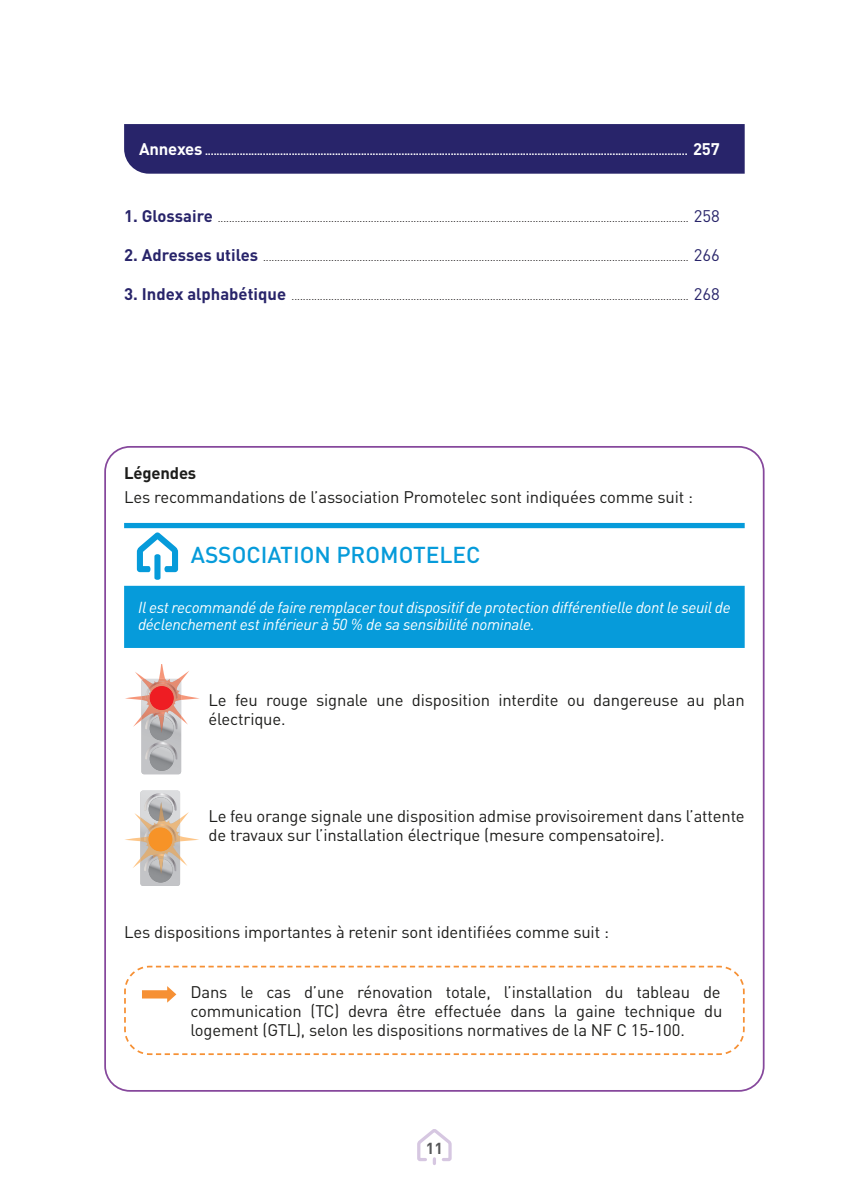
<style>
.page{position:relative;width:844px;height:1191px;background:#fff}
.page>*{position:absolute;margin:0;border:0;box-sizing:border-box;transform-origin:0 0}
.t1{font:500 22.75px "DIN";color:#069bda}
.TEXTE_COURANT{font:16.62px/19.2px "DIN";letter-spacing:-.01em;color:#1d1d1b}
.TEXTE_COURANT-2{font:700 16.62px "DIN";letter-spacing:-.01em;color:#1d1d1b}
.t2{font:italic 15.75px/17.5px "DIN";letter-spacing:-.02em;color:#fff}
.t3{font:700 15.75px "DIN";color:#57585a}
.Titre_sommaire{font:10.5px "DIN";color:#231f20}
.TEXTE_COURANT-3{font:700 10.5px "DIN";color:#fff}
.s1{font-size:16.62px}
.s2{font-weight:700;font-size:16.62px;color:#28246a}
.s3{font-size:16.62px;color:#28246a}
</style>
<div class="page">
<svg style="left:417px;top:1129px;width:35px;height:34px"></svg>
<div style="left:124px;top:124px;width:620px;height:50px;background:#28246a"></div>
<img style="left:140px;top:790px;width:40px;height:96px">
<img style="left:149px;top:871px;width:24px;height:11px">
<svg style="left:125px;top:793px;width:74px;height:78px"></svg>
<img style="left:158px;top:858px;width:5px;height:16px">
<img style="left:141px;top:729px;width:40px;height:45px">
<img style="left:150px;top:729px;width:24px;height:11px">
<svg style="left:145px;top:742px;width:33px;height:17px"></svg>
<img style="left:150px;top:747px;width:24px;height:24px;border-radius:12px">
<img style="left:159px;top:729px;width:5px;height:4px">
<svg style="left:125px;top:665px;width:75px;height:64px"></svg>
<div style="left:150px;top:686px;width:24px;height:24px;background:#ee1d23;border-radius:50%"></div>
<div style="left:124px;top:523px;width:620px;height:5px;background:#069bda"></div>
<svg style="left:137px;top:532px;width:41px;height:48px"></svg>
<div style="left:131px;top:593px;width:606px;height:48px;background:#069bda"></div>
<div style="left:124px;top:586px;width:620px;height:62px;border:14px solid #069bda"></div>
<svg style="left:124px;top:965px;width:621px;height:91px"></svg>
<svg style="left:124px;top:965px;width:588px;height:59px"></svg>
<p class="TEXTE_COURANT-3" style="left:139px;top:144px;width:582px"><span class="s1">Annexes</span> ....................................................................................................................................................................... <span class="s1">257</span></p>
<p class="Titre_sommaire" style="left:124px;top:212px;width:597px"><span class="s2">1. Glossaire</span> ...................................................................................................................................................................... <span class="s3">258</span></p>
<p class="Titre_sommaire" style="left:124px;top:251px;width:597px"><span class="s2">2. Adresses utiles</span> ...................................................................................................................................................... <span class="s3">266</span></p>
<p class="Titre_sommaire" style="left:124px;top:290px;width:597px"><span class="s2">3. Index alphabétique</span> ............................................................................................................................................ <span class="s3">268</span></p>
<p class="TEXTE_COURANT-2" style="left:124px;top:462px;width:74px">Légendes</p>
<p class="TEXTE_COURANT" style="left:124px;top:487px;width:570px">Les recommandations de l’association Promotelec sont indiquées comme suit :</p>
<h1 class="t1" style="left:191px;top:540px;width:291px">ASSOCIATION PROMOTELEC</h1>
<h3 class="t2" style="left:138px;top:598px;width:594px">Il est recommandé de faire remplacer tout dispositif de protection différentielle dont le seuil de déclenchement est inférieur à 50 % de sa sensibilité nominale.</h3>
<p class="TEXTE_COURANT" style="left:208px;top:690px;width:537px">Le feu rouge signale une disposition interdite ou dangereuse au plan électrique.</p>
<p class="TEXTE_COURANT" style="left:208px;top:806px;width:537px">Le feu orange signale une disposition admise provisoirement dans l’attente de travaux sur l’installation électrique (mesure compensatoire).</p>
<p class="TEXTE_COURANT" style="left:124px;top:922px;width:486px">Les dispositions importantes à retenir sont identifiées comme suit :</p>
<h2 class="TEXTE_COURANT" style="left:190px;top:982px;width:533px;text-align:justify">Dans le cas d’une rénovation totale, l’installation du tableau de communication (TC) devra être effectuée dans la gaine technique du logement (GTL), selon les dispositions normatives de la NF C 15-100.</h2>
<h3 class="t3" style="left:425px;top:1138px;width:19px">11</h3>
</div>
